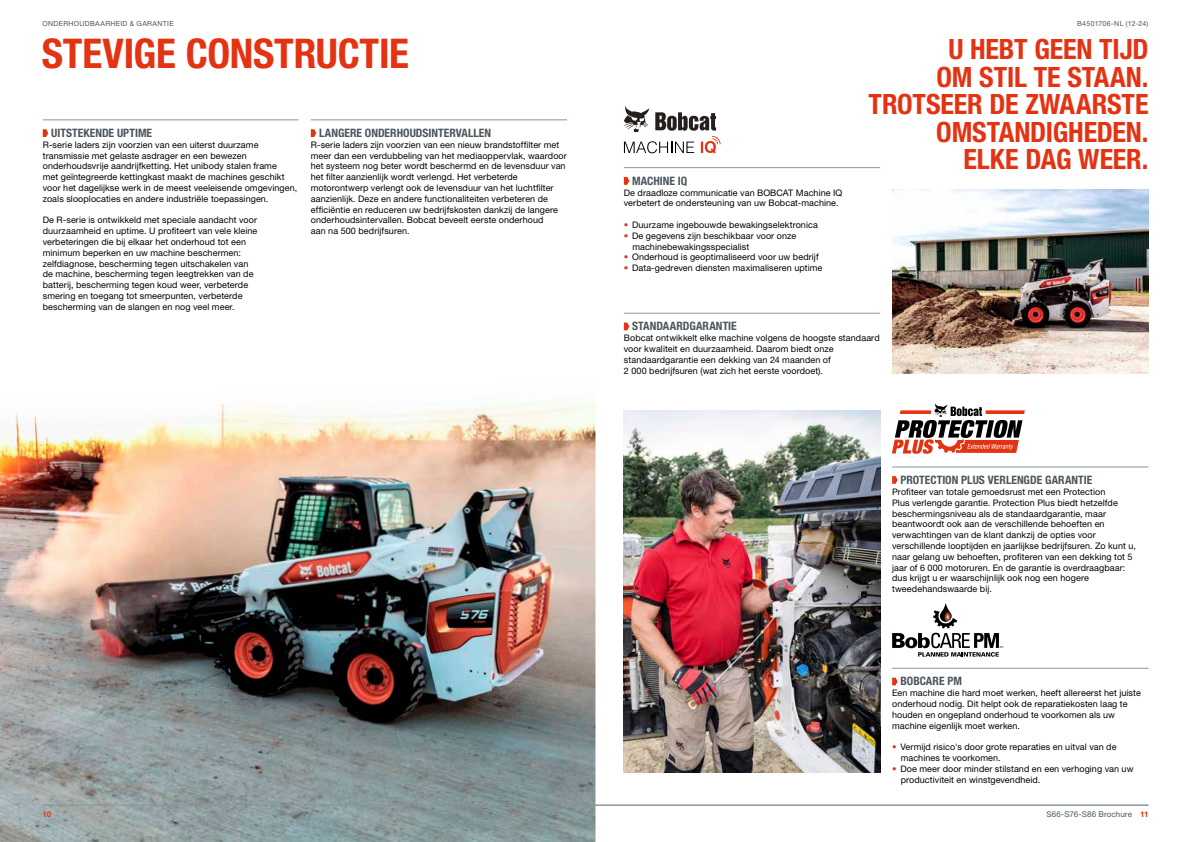
<style>
.page{position:relative;width:1191px;height:842px;background:#fff}
.page>*{position:absolute;margin:0;border:0;box-sizing:border-box;transform-origin:0 0}
.t1{font:700 condensed 41px "Helvetica Neue LT Pro";letter-spacing:-.005em;color:#e43312}
.t2{font:700 condensed 28px/27.6px "Helvetica Neue LT Pro";letter-spacing:-.005em;color:#e43312;text-align:right}
.t3{font:700 condensed 11.6px "Helvetica Neue LT Pro";color:#4c555c}
.t4{font:9px/10.8px "Helvetica Neue LT Pro";letter-spacing:.01em;color:#000}
.t5{font:8px "Helvetica Neue LT Pro";letter-spacing:.015em;color:#4c555c}
.t6{font:700 8px "Helvetica Neue LT Pro";color:#e43312}
.t7{font:7px "Helvetica Neue LT Pro";letter-spacing:.045em;color:#4c555c}
.s1{font-weight:700;color:#e43312}
</style>
<div class="page">
<img style="left:0;top:400px;width:595px;height:442px">
<hr style="left:43px;top:805px;width:1105px;height:1px;background:#8b9296">
<img style="left:624px;top:411px;width:256px;height:362px">
<img style="left:892px;top:189px;width:256px;height:184px">
<svg style="left:624px;top:106px;width:96px;height:48px"></svg>
<svg style="left:891px;top:403px;width:133px;height:51px"></svg>
<svg style="left:892px;top:603px;width:111px;height:54px"></svg>
<hr style="left:43px;top:120px;width:255px;height:1px;background:#8b9296">
<svg style="left:43px;top:129px;width:5px;height:8px"></svg>
<hr style="left:624px;top:313px;width:256px;height:1px;background:#8b9296">
<svg style="left:624px;top:323px;width:5px;height:7px"></svg>
<hr style="left:892px;top:467px;width:256px;height:1px;background:#8b9296">
<svg style="left:892px;top:476px;width:5px;height:8px"></svg>
<hr style="left:892px;top:668px;width:256px;height:1px;background:#8b9296">
<svg style="left:892px;top:678px;width:5px;height:7px"></svg>
<hr style="left:311px;top:120px;width:256px;height:1px;background:#8b9296">
<svg style="left:311px;top:129px;width:5px;height:8px"></svg>
<hr style="left:624px;top:167px;width:256px;height:1px;background:#8b9296">
<svg style="left:624px;top:177px;width:5px;height:8px"></svg>
<p class="t7" style="left:43px;top:19px;width:133px">ONDERHOUDBAARHEID &amp; GARANTIE</p>
<h1 class="t1" style="left:42px;top:29px;width:368px">STEVIGE CONSTRUCTIE</h1>
<p class="t3" style="left:51px;top:126px;width:103px">UITSTEKENDE UPTIME</p>
<p class="t4" style="left:43px;top:139px;width:256px">R-serie laders zijn voorzien van een uiterst duurzame transmissie met gelaste asdrager en een bewezen onderhoudsvrije aandrijfketting. Het unibody stalen frame<br>met geïntegreerde kettingkast maakt de machines geschikt voor het dagelijkse werk in de meest veeleisende omgevingen, zoals slooplocaties en andere industriële toepassingen.</p>
<p class="t4" style="left:43px;top:215px;width:216px">De R-serie is ontwikkeld met speciale aandacht voor duurzaamheid en uptime. U profiteert van vele kleine verbeteringen die bij elkaar het onderhoud tot een minimum beperken en uw machine beschermen: zelfdiagnose, bescherming tegen uitschakelen van de machine, bescherming tegen leegtrekken van de batterij, bescherming tegen koud weer, verbeterde smering en toegang tot smeerpunten, verbeterde bescherming van de slangen en nog veel meer.</p>
<p class="t3" style="left:319px;top:126px;width:173px">LANGERE ONDERHOUDSINTERVALLEN</p>
<p class="t4" style="left:311px;top:139px;width:257px">R-serie laders zijn voorzien van een nieuw brandstoffilter met meer dan een verdubbeling van het mediaoppervlak, waardoor het systeem nog beter wordt beschermd en de levensduur van het filter aanzienlijk wordt verlengd. Het verbeterde motorontwerp verlengt ook de levensduur van het luchtfilter aanzienlijk. Deze en andere functionaliteiten verbeteren de efficiëntie en reduceren uw bedrijfskosten dankzij de langere onderhoudsintervallen. Bobcat beveelt eerste onderhoud<br>aan na 500 bedrijfsuren.</p>
<p class="t7" style="left:1077px;top:19px;width:73px">B4501706-NL (12-24)</p>
<p class="t3" style="left:632px;top:174px;width:57px">MACHINE IQ</p>
<p class="t4" style="left:624px;top:187px;width:220px">De draadloze communicatie van BOBCAT Machine IQ verbetert de ondersteuning van uw Bobcat-machine.</p>
<p class="t4" style="left:624px;top:219px;width:195px"><span class="s1">•</span> Duurzame ingebouwde bewakingselektronica</p>
<p class="t4" style="left:632px;top:230px;width:165px;text-indent:-9px"><span class="s1">•</span> De gegevens zijn beschikbaar voor onze machinebewakingsspecialist</p>
<p class="t4" style="left:624px;top:252px;width:196px"><span class="s1">•</span> Onderhoud is geoptimaliseerd voor uw bedrijf</p>
<p class="t4" style="left:624px;top:262px;width:200px"><span class="s1">•</span> Data-gedreven diensten maximaliseren uptime</p>
<h2 class="t2" style="left:868px;top:35px;width:281px">U HEBT GEEN TIJD<br>OM STIL TE STAAN.<br>TROTSEER DE ZWAARSTE<br>OMSTANDIGHEDEN.<br>ELKE DAG WEER.</h2>
<p class="t3" style="left:632px;top:319px;width:106px">STANDAARDGARANTIE</p>
<p class="t4" style="left:624px;top:332px;width:257px">Bobcat ontwikkelt elke machine volgens de hoogste standaard voor kwaliteit en duurzaamheid. Daarom biedt onze standaardgarantie een dekking van 24 maanden of<br>2 000 bedrijfsuren (wat zich het eerste voordoet).</p>
<p class="t3" style="left:900px;top:473px;width:193px">PROTECTION PLUS VERLENGDE GARANTIE</p>
<p class="t4" style="left:892px;top:486px;width:245px">Profiteer van totale gemoedsrust met een Protection<br>Plus verlengde garantie. Protection Plus biedt hetzelfde beschermingsniveau als de standaardgarantie, maar beantwoordt ook aan de verschillende behoeften en verwachtingen van de klant dankzij de opties voor verschillende looptijden en jaarlijkse bedrijfsuren. Zo kunt u, naar gelang uw behoeften, profiteren van een dekking tot 5 jaar of 6 000 motoruren. En de garantie is overdraagbaar: dus krijgt u er waarschijnlijk ook nog een hogere tweedehandswaarde bij.</p>
<p class="t3" style="left:900px;top:674px;width:63px">BOBCARE PM</p>
<p class="t4" style="left:892px;top:687px;width:250px">Een machine die hard moet werken, heeft allereerst het juiste onderhoud nodig. Dit helpt ook de reparatiekosten laag te houden en ongepland onderhoud te voorkomen als uw machine eigenlijk moet werken.</p>
<p class="t4" style="left:900px;top:741px;width:217px;text-indent:-9px"><span class="s1">•</span> Vermijd risico's door grote reparaties en uitval van de machines te voorkomen.</p>
<p class="t4" style="left:900px;top:763px;width:234px;text-indent:-9px"><span class="s1">•</span> Doe meer door minder stilstand en een verhoging van uw productiviteit en winstgevendheid.</p>
<p class="t6" style="left:43px;top:809px;width:10px">10</p>
<p class="t5" style="left:1046px;top:810px;width:103px">S66-S76-S86 Brochure <span class="s1">11</span></p>
</div>
